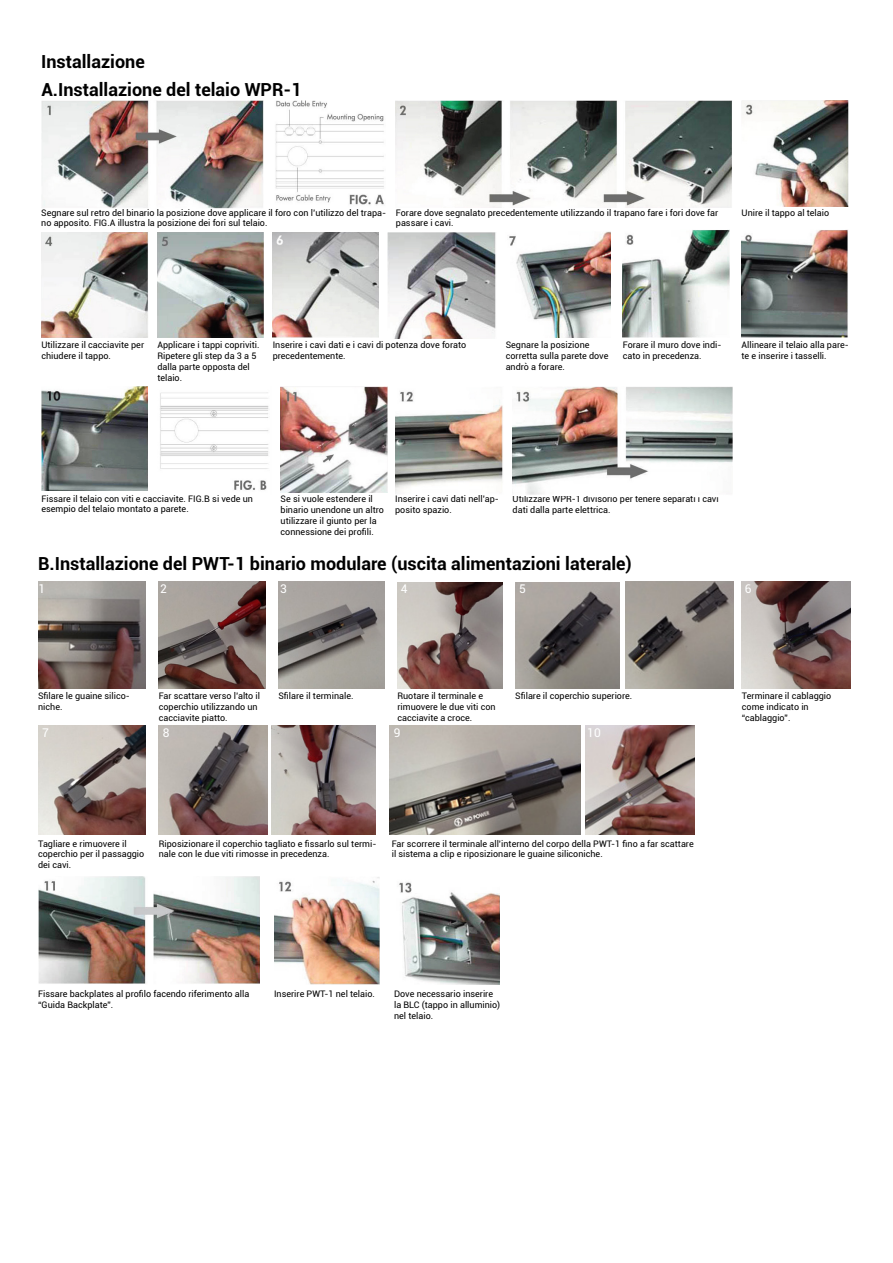
<style>
.page{position:relative;width:893px;height:1263px;background:#fff}
.page>*{position:absolute;margin:0;border:0;box-sizing:border-box;transform-origin:0 0}
.t1{font:700 18px "Roboto";color:#000}
.t2{font:12px "Roboto";color:#fff}
.t3{font:9px/10.8px "Roboto";color:#000}
</style>
<div class="page">
<img style="left:41px;top:101px;width:223px;height:108px">
<img style="left:275px;top:101px;width:109px;height:104px">
<img style="left:396px;top:101px;width:336px;height:106px">
<img style="left:742px;top:101px;width:107px;height:106px">
<img style="left:41px;top:232px;width:107px;height:106px">
<img style="left:157px;top:232px;width:107px;height:106px">
<img style="left:273px;top:232px;width:106px;height:106px">
<img style="left:388px;top:232px;width:108px;height:107px">
<img style="left:509px;top:231px;width:102px;height:107px">
<img style="left:623px;top:230px;width:106px;height:108px">
<img style="left:742px;top:230px;width:106px;height:108px">
<img style="left:41px;top:386px;width:106px;height:104px">
<img style="left:160px;top:392px;width:109px;height:98px">
<img style="left:281px;top:386px;width:106px;height:107px">
<img style="left:396px;top:391px;width:107px;height:102px">
<img style="left:513px;top:387px;width:220px;height:108px">
<img style="left:38px;top:582px;width:107px;height:106px">
<img style="left:159px;top:582px;width:106px;height:106px">
<img style="left:278px;top:582px;width:106px;height:106px">
<img style="left:397px;top:582px;width:105px;height:106px">
<img style="left:515px;top:582px;width:104px;height:106px">
<img style="left:625px;top:582px;width:108px;height:106px">
<img style="left:742px;top:582px;width:108px;height:106px">
<img style="left:38px;top:725px;width:107px;height:110px">
<img style="left:159px;top:725px;width:109px;height:110px">
<img style="left:271px;top:725px;width:105px;height:110px">
<img style="left:390px;top:725px;width:191px;height:110px">
<img style="left:585px;top:725px;width:109px;height:109px">
<img style="left:38px;top:876px;width:222px;height:108px">
<img style="left:274px;top:877px;width:106px;height:107px">
<img style="left:399px;top:882px;width:101px;height:102px">
<p class="t1" style="left:41px;top:48px;width:105px">Installazione</p>
<p class="t1" style="left:41px;top:77px;width:262px">A.Installazione del telaio WPR-1</p>
<p class="t3" style="left:41px;top:207px;width:346px">Segnare sul retro del binario la posizione dove applicare il foro con l’utilizzo del trapa&shy;no apposito. FIG.A illustra la posizione dei fori sul telaio.</p>
<p class="t3" style="left:396px;top:207px;width:324px">Forare dove segnalato precedentemente utilizzando il trapano fare i fori dove far passare i cavi.</p>
<p class="t3" style="left:742px;top:207px;width:89px">Unire il tappo al telaio</p>
<p class="t3" style="left:41px;top:339px;width:104px">Utilizzare il cacciavite per chiudere il tappo.</p>
<p class="t3" style="left:157px;top:339px;width:104px">Applicare i tappi copriviti.<br>Ripetere gli step da 3 a 5 dalla parte opposta del telaio.</p>
<p class="t3" style="left:273px;top:339px;width:195px">Inserire i cavi dati e i cavi di potenza dove forato precedentemente.</p>
<p class="t3" style="left:506px;top:339px;width:104px">Segnare la posizione corretta sulla parete dove andrò a forare.</p>
<p class="t3" style="left:623px;top:339px;width:100px">Forare il muro dove indi&shy;cato in precedenza.</p>
<p class="t3" style="left:742px;top:339px;width:109px">Allineare il telaio alla pare&shy;te e inserire i tasselli.</p>
<p class="t3" style="left:41px;top:493px;width:213px">Fissare il telaio con viti e cacciavite. FIG.B si vede un esempio del telaio montato a parete.</p>
<p class="t3" style="left:281px;top:493px;width:105px">Se si vuole estendere il binario unendone un altro utilizzare il giunto per la connessione dei profili.</p>
<p class="t3" style="left:395px;top:493px;width:105px">Inserire i cavi dati nell’ap&shy;posito spazio.</p>
<p class="t3" style="left:513px;top:493px;width:208px">Utilizzare WPR-1 divisorio per tenere separati i cavi dati dalla parte elettrica.</p>
<p class="t1" style="left:38px;top:551px;width:595px">B.Installazione del PWT-1 binario modulare (uscita alimentazioni laterale)</p>
<p class="t2" style="left:38px;top:580px;width:8px">1</p>
<p class="t2" style="left:160px;top:580px;width:8px">2</p>
<p class="t2" style="left:280px;top:580px;width:8px">3</p>
<p class="t2" style="left:401px;top:580px;width:8px">4</p>
<p class="t2" style="left:519px;top:580px;width:8px">5</p>
<p class="t2" style="left:745px;top:580px;width:8px">6</p>
<p class="t3" style="left:38px;top:690px;width:93px">Sfilare le guaine silico&shy;niche.</p>
<p class="t3" style="left:159px;top:690px;width:103px">Far scattare verso l’alto il coperchio utilizzando un cacciavite piatto.</p>
<p class="t3" style="left:278px;top:690px;width:76px">Sfilare il terminale.</p>
<p class="t3" style="left:397px;top:690px;width:100px">Ruotare il terminale e rimuovere le due viti con cacciavite a croce.</p>
<p class="t3" style="left:515px;top:690px;width:119px">Sfilare il coperchio superiore.</p>
<p class="t3" style="left:742px;top:690px;width:91px">Terminare il cablaggio come indicato in</p>
<p class="t3" style="left:742px;top:712px;width:50px">“cablaggio”.</p>
<p class="t2" style="left:42px;top:724px;width:8px">7</p>
<p class="t2" style="left:163px;top:724px;width:8px">8</p>
<p class="t2" style="left:394px;top:724px;width:8px">9</p>
<p class="t2" style="left:587px;top:724px;width:15px">10</p>
<p class="t3" style="left:38px;top:838px;width:108px">Tagliare e rimuovere il coperchio per il passaggio dei cavi.</p>
<p class="t3" style="left:159px;top:838px;width:219px">Riposizionare il coperchio tagliato e fissarlo sul termi&shy;nale con le due viti rimosse in precedenza.</p>
<p class="t3" style="left:392px;top:838px;width:303px">Far scorrere il terminale all’interno del corpo della PWT-1 fino a far scattare il sistema a clip e riposizionare le guaine siliconiche.</p>
<p class="t3" style="left:38px;top:988px;width:213px">Fissare backplates al profilo facendo riferimento alla “Guida Backplate”.</p>
<p class="t3" style="left:274px;top:988px;width:102px">Inserire PWT-1 nel telaio.</p>
<p class="t3" style="left:394px;top:988px;width:108px">Dove necessario inserire la BLC (tappo in alluminio) nel telaio.</p>
</div>
